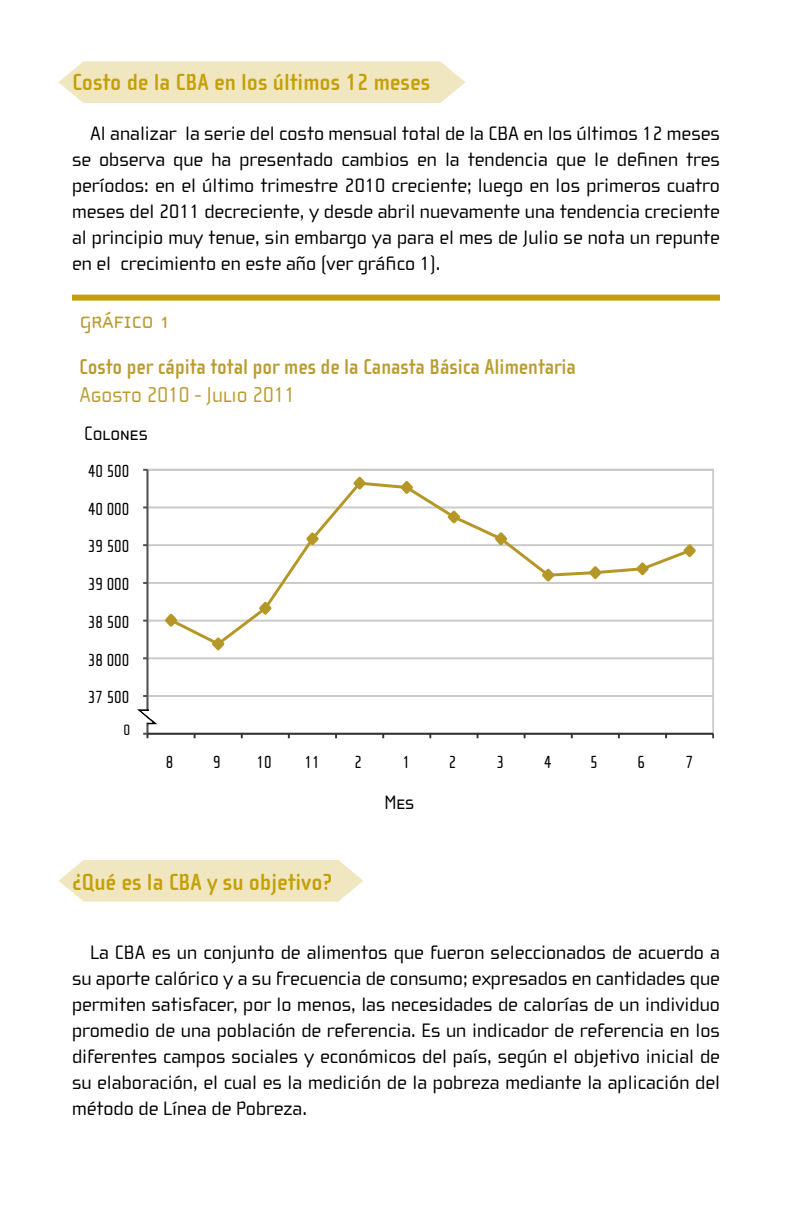
<style>
.page{position:relative;width:792px;height:1224px;background:#fff}
.page>*{position:absolute;margin:0;border:0;box-sizing:border-box;transform-origin:0 0}
.t1{font:700 24px "Cholla Sans";color:#c4a006}
.t2{font:24px "Cholla Unicase";color:#b99c30;scale:.95 1}
.t3{font:700 22px "Cholla Sans";color:#b99c30;scale:.95 1}
.t4{font:22px "Cholla Wide Small Caps";color:#b99c30;scale:.95 1}
.t5{font:20px/26px "Cholla Wide";color:#000;text-align:justify}
.t6{font:20px "Cholla Wide Small Caps";color:#000;scale:.95 1}
.t7{font:18px "Cholla Sans";color:#000;scale:.95 1}
.t8{font:15.4px "Cholla Sans";color:#000}
</style>
<div class="page">
<hr style="left:147px;top:695px;width:566px;height:2px;background:#cacaca">
<hr style="left:147px;top:657px;width:566px;height:2px;background:#cacaca">
<hr style="left:147px;top:620px;width:566px;height:2px;background:#cacaca">
<hr style="left:147px;top:582px;width:566px;height:2px;background:#cacaca">
<hr style="left:147px;top:544px;width:566px;height:2px;background:#cacaca">
<hr style="left:147px;top:507px;width:566px;height:1px;background:#cacaca">
<div style="left:147px;top:469px;width:566px;height:266px;border:2px solid #cacaca"></div>
<hr style="left:147px;top:470px;width:1px;height:264px;background:#515151">
<hr style="left:147px;top:733px;width:566px;height:2px;background:#323232">
<svg style="left:143px;top:733px;width:5px;height:5px"></svg>
<svg style="left:162px;top:476px;width:536px;height:175px"></svg>
<svg style="left:58px;top:860px;width:305px;height:42px;background:#f1e9c6"></svg>
<div style="left:72px;top:295px;width:648px;height:6px;background:#c4a006"></div>
<svg style="left:137px;top:708px;width:20px;height:17px"></svg>
<svg style="left:58px;top:61px;width:408px;height:42px;background:#f1e8c5"></svg>
<p class="t1" style="left:72px;top:69px;width:360px">Costo de la CBA en los últimos 12 meses</p>
<p class="t5" style="left:72px;top:121px;width:650px;text-indent:18px">Al analizar la serie del costo mensual total de la CBA en los últimos 12 meses se observa que ha presentado cambios en la tendencia que le definen tres períodos: en el último trimestre 2010 creciente; luego en los primeros cuatro meses del 2011 decreciente, y desde abril nuevamente una tendencia creciente al principio muy tenue, sin embargo ya para el mes de Julio se nota un repunte en el crecimiento en este año (ver gráfico 1).</p>
<p class="t2" style="left:80px;top:310px;width:97px">GRÁFICO 1</p>
<p class="t3" style="left:79px;top:354px;width:524px">Costo per cápita total por mes de la Canasta Básica Alimentaria</p>
<p class="t4" style="left:79px;top:382px;width:229px">Agosto 2010 - Julio 2011</p>
<p class="t6" style="left:84px;top:423px;width:68px">Colones</p>
<p class="t7" style="left:88px;top:461px;width:45px">40 500</p>
<p class="t7" style="left:88px;top:499px;width:45px">40 000</p>
<p class="t7" style="left:88px;top:537px;width:45px">39 500</p>
<p class="t7" style="left:88px;top:574px;width:45px">39 000</p>
<p class="t7" style="left:88px;top:612px;width:45px">38 500</p>
<p class="t7" style="left:88px;top:650px;width:45px">38 000</p>
<p class="t7" style="left:88px;top:687px;width:45px">37 500</p>
<p class="t8" style="left:124px;top:722px;width:8px">0</p>
<p class="t7" style="left:166px;top:752px;width:9px">8</p>
<p class="t7" style="left:213px;top:752px;width:9px">9</p>
<p class="t7" style="left:256px;top:752px;width:17px">10</p>
<p class="t7" style="left:305px;top:752px;width:17px">11</p>
<p class="t7" style="left:355px;top:752px;width:9px">2</p>
<p class="t7" style="left:403px;top:752px;width:9px">1</p>
<p class="t7" style="left:449px;top:752px;width:9px">2</p>
<p class="t7" style="left:497px;top:752px;width:9px">3</p>
<p class="t7" style="left:544px;top:752px;width:9px">4</p>
<p class="t7" style="left:590px;top:752px;width:9px">5</p>
<p class="t7" style="left:637px;top:752px;width:9px">6</p>
<p class="t7" style="left:686px;top:752px;width:9px">7</p>
<p class="t6" style="left:384px;top:792px;width:33px">Mes</p>
<p class="t1" style="left:72px;top:869px;width:262px">¿Qué es la CBA y su objetivo?</p>
<p class="t5" style="left:72px;top:940px;width:650px;text-indent:18px">La CBA es un conjunto de alimentos que fueron seleccionados de acuerdo a su aporte calórico y a su frecuencia de consumo; expresados en cantidades que permiten satisfacer, por lo menos, las necesidades de calorías de un individuo promedio de una población de referencia. Es un indicador de referencia en los diferentes campos sociales y económicos del país, según el objetivo inicial de su elaboración, el cual es la medición de la pobreza mediante la aplicación del método de Línea de Pobreza.</p>
</div>
